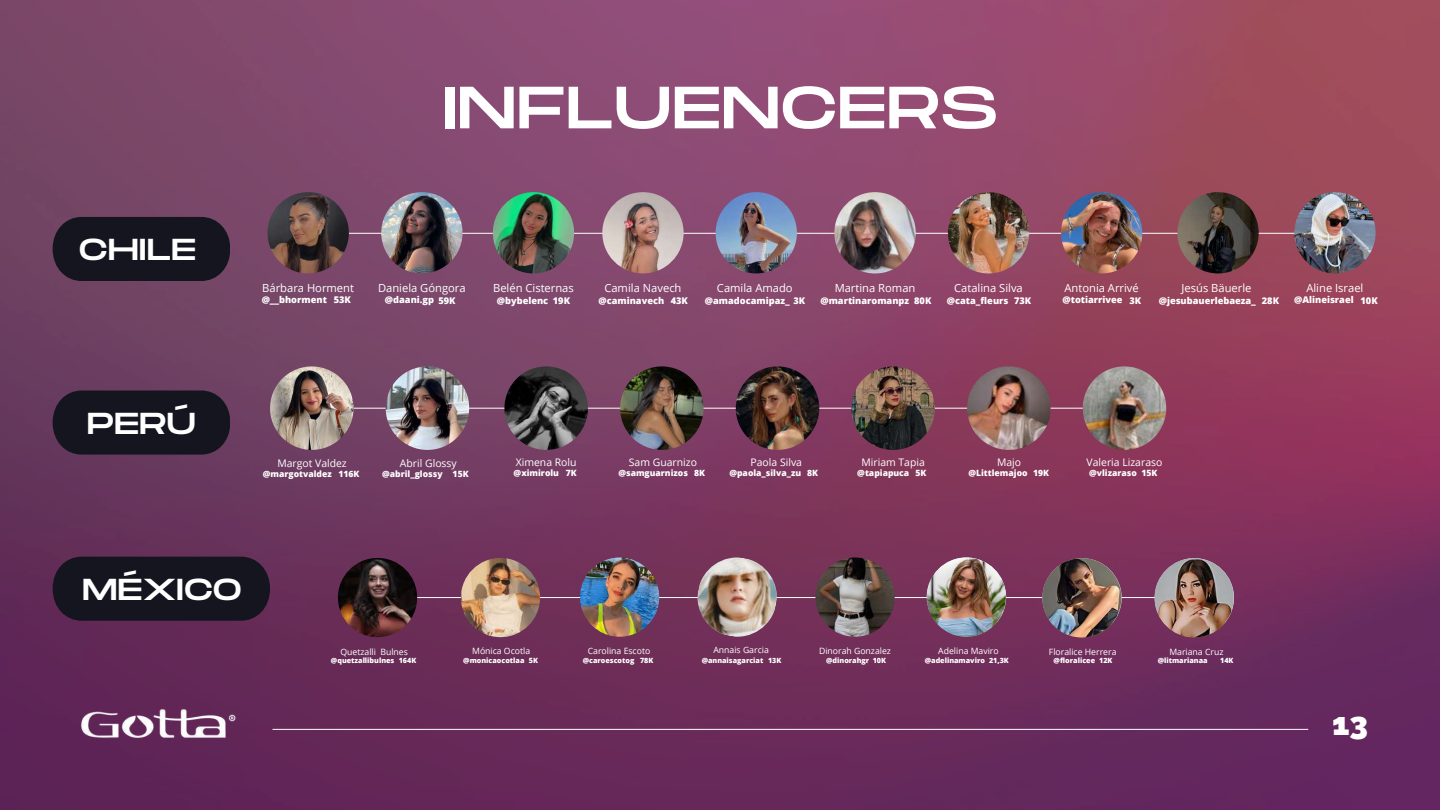
<style>
.page{position:relative;width:1440px;height:810px;background:#fff}
.page>*{position:absolute;margin:0;border:0;box-sizing:border-box;transform-origin:0 0}
.t1{font:59.4px "Monument Extended";color:#fff}
.t2{font:800 32px "Raleway";color:#fff}
.t3{font:30.3px "Monument Extended";color:#fff}
.t4{font:11.2px "Open Sans";color:#fff}
.t5{font:10.4px "Open Sans";color:#fff}
.t6{font:800 9.2px "Open Sans";color:#fff}
.t7{font:8.7px "Open Sans";color:#fff}
.t8{font:800 8.6px "Open Sans";color:#fff}
.t9{font:800 7.2px "Open Sans";color:#fff}
</style>
<div class="page">
<img style="left:0;top:0;width:1440px;height:810px">
<hr style="left:273px;top:729px;width:1035px;height:1px;background:#fff">
<img style="left:0;top:700px;width:326px;height:54px">
<hr style="left:349px;top:233px;width:976px;height:1px;background:#fff">
<hr style="left:354px;top:408px;width:794px;height:1px;background:#fff">
<img style="left:270px;top:366px;width:84px;height:84px;border-radius:50%">
<img style="left:504px;top:366px;width:84px;height:84px;border-radius:50%">
<img style="left:620px;top:366px;width:84px;height:84px;border-radius:50%">
<img style="left:386px;top:366px;width:83px;height:84px;border-radius:50%">
<img style="left:851px;top:366px;width:84px;height:84px;border-radius:50%">
<hr style="left:362px;top:597px;width:814px;height:1px;background:#fff">
<img style="left:580px;top:558px;width:79px;height:79px;border-radius:50%">
<img style="left:736px;top:366px;width:83px;height:84px;border-radius:50%">
<img style="left:967px;top:366px;width:84px;height:84px;border-radius:50%">
<img style="left:1083px;top:366px;width:83px;height:84px;border-radius:50%">
<img style="left:694px;top:556px;width:86px;height:82px">
<img style="left:815px;top:558px;width:80px;height:79px;border-radius:50%">
<div style="left:53px;top:557px;width:217px;height:64px;background:#15151f"></div>
<div style="left:53px;top:217px;width:177px;height:64px;background:#15151f"></div>
<svg style="left:53px;top:391px;width:177px;height:64px;background:#1a1723"></svg>
<img style="left:461px;top:558px;width:79px;height:79px;border-radius:50%">
<img style="left:338px;top:558px;width:79px;height:79px;border-radius:50%">
<img style="left:927px;top:558px;width:79px;height:79px;border-radius:50%">
<img style="left:268px;top:192px;width:81px;height:81px;border-radius:50%">
<img style="left:493px;top:192px;width:81px;height:81px;border-radius:50%">
<img style="left:948px;top:192px;width:81px;height:81px;border-radius:50%">
<img style="left:716px;top:192px;width:81px;height:81px;border-radius:50%">
<img style="left:602px;top:192px;width:82px;height:81px;border-radius:50%">
<img style="left:1061px;top:192px;width:81px;height:81px;border-radius:50%">
<img style="left:834px;top:192px;width:82px;height:81px;border-radius:50%">
<img style="left:381px;top:192px;width:82px;height:81px;border-radius:50%">
<img style="left:1177px;top:192px;width:82px;height:81px;border-radius:50%">
<img style="left:1294px;top:192px;width:82px;height:81px;border-radius:50%">
<img style="left:1042px;top:558px;width:79px;height:79px;border-radius:50%">
<img style="left:1155px;top:558px;width:79px;height:79px;border-radius:50%">
<h1 class="t1" style="left:442px;top:75px;width:558px">INFLUENCERS</h1>
<h3 class="t3" style="left:79px;top:233px;width:119px">CHILE</h3>
<p class="t4" style="left:262px;top:280px;width:93px">Bárbara Horment</p>
<p class="t6" style="left:262px;top:293px;width:91px">@__bhorment 53K</p>
<p class="t4" style="left:378px;top:280px;width:89px">Daniela Góngora</p>
<p class="t6" style="left:385px;top:293px;width:72px">@daani.gp 59K</p>
<p class="t4" style="left:493px;top:280px;width:82px">Belén Cisternas</p>
<p class="t6" style="left:497px;top:294px;width:75px">@bybelenc 19K</p>
<p class="t4" style="left:604px;top:280px;width:79px">Camila Navech</p>
<p class="t6" style="left:599px;top:294px;width:91px">@caminavech 43K</p>
<p class="t4" style="left:717px;top:280px;width:77px">Camila Amado</p>
<p class="t6" style="left:705px;top:294px;width:102px">@amadocamipaz_ 3K</p>
<p class="t4" style="left:835px;top:280px;width:82px">Martina Roman</p>
<p class="t6" style="left:820px;top:294px;width:112px">@martinaromanpz 80K</p>
<p class="t4" style="left:954px;top:280px;width:70px">Catalina Silva</p>
<p class="t6" style="left:947px;top:294px;width:86px">@cata_fleurs 73K</p>
<p class="t4" style="left:1065px;top:280px;width:76px">Antonia Arrivé</p>
<p class="t6" style="left:1062px;top:293px;width:80px">@totiarrivee 3K</p>
<p class="t4" style="left:1182px;top:280px;width:71px">Jesús Bäuerle</p>
<p class="t4" style="left:1306px;top:280px;width:59px">Aline Israel</p>
<p class="t6" style="left:1294px;top:293px;width:85px">@Alineisrael 10K</p>
<p class="t6" style="left:1159px;top:294px;width:122px">@jesubauerlebaeza_ 28K</p>
<h3 class="t3" style="left:87px;top:407px;width:111px">PERÚ</h3>
<p class="t5" style="left:277px;top:456px;width:71px">Margot Valdez</p>
<p class="t8" style="left:263px;top:468px;width:98px">@margotvaldez 116K</p>
<p class="t5" style="left:400px;top:456px;width:58px">Abril Glossy</p>
<p class="t8" style="left:382px;top:468px;width:88px">@abril_glossy 15K</p>
<p class="t5" style="left:516px;top:455px;width:62px">Ximena Rolu</p>
<p class="t5" style="left:629px;top:455px;width:70px">Sam Guarnizo</p>
<p class="t5" style="left:861px;top:455px;width:65px">Miriam Tapia</p>
<p class="t5" style="left:751px;top:455px;width:53px">Paola Silva</p>
<p class="t5" style="left:997px;top:455px;width:26px">Majo</p>
<p class="t5" style="left:1087px;top:455px;width:77px">Valeria Lizaraso</p>
<p class="t8" style="left:729px;top:467px;width:90px">@paola_silva_zu 8K</p>
<p class="t8" style="left:968px;top:467px;width:82px">@Littlemajoo 19K</p>
<p class="t8" style="left:1089px;top:467px;width:70px">@vlizaraso 15K</p>
<p class="t8" style="left:514px;top:467px;width:65px">@ximirolu 7K</p>
<p class="t8" style="left:618px;top:467px;width:88px">@samguarnizos 8K</p>
<p class="t8" style="left:857px;top:467px;width:70px">@tapiapuca 5K</p>
<h3 class="t3" style="left:82px;top:573px;width:161px">MÉXICO</h3>
<p class="t7" style="left:341px;top:645px;width:69px">Quetzalli Bulnes</p>
<p class="t7" style="left:472px;top:645px;width:60px">Mónica Ocotla</p>
<p class="t7" style="left:588px;top:645px;width:64px">Carolina Escoto</p>
<p class="t9" style="left:331px;top:656px;width:87px">@quetzallibulnes 164K</p>
<p class="t9" style="left:463px;top:655px;width:76px">@monicaocotlaa 5K</p>
<p class="t9" style="left:583px;top:655px;width:72px">@caroescotog 78K</p>
<p class="t7" style="left:713px;top:644px;width:57px">Annais Garcia</p>
<p class="t7" style="left:819px;top:645px;width:73px">Dinorah Gonzalez</p>
<p class="t9" style="left:702px;top:656px;width:81px">@annaisagarciat 13K</p>
<p class="t9" style="left:826px;top:656px;width:61px">@dinorahgr 10K</p>
<p class="t7" style="left:938px;top:645px;width:62px">Adelina Maviro</p>
<p class="t9" style="left:925px;top:655px;width:86px">@adelinamaviro 21,3K</p>
<p class="t7" style="left:1049px;top:645px;width:69px">Floralice Herrera</p>
<p class="t9" style="left:1054px;top:656px;width:60px">@floralicee 12K</p>
<p class="t7" style="left:1169px;top:645px;width:56px">Mariana Cruz</p>
<p class="t9" style="left:1158px;top:656px;width:51px">@litmarianaa</p>
<p class="t9" style="left:1220px;top:656px;width:15px">14K</p>
<h2 class="t2" style="left:1332px;top:705px;width:38px">13</h2>
</div>
